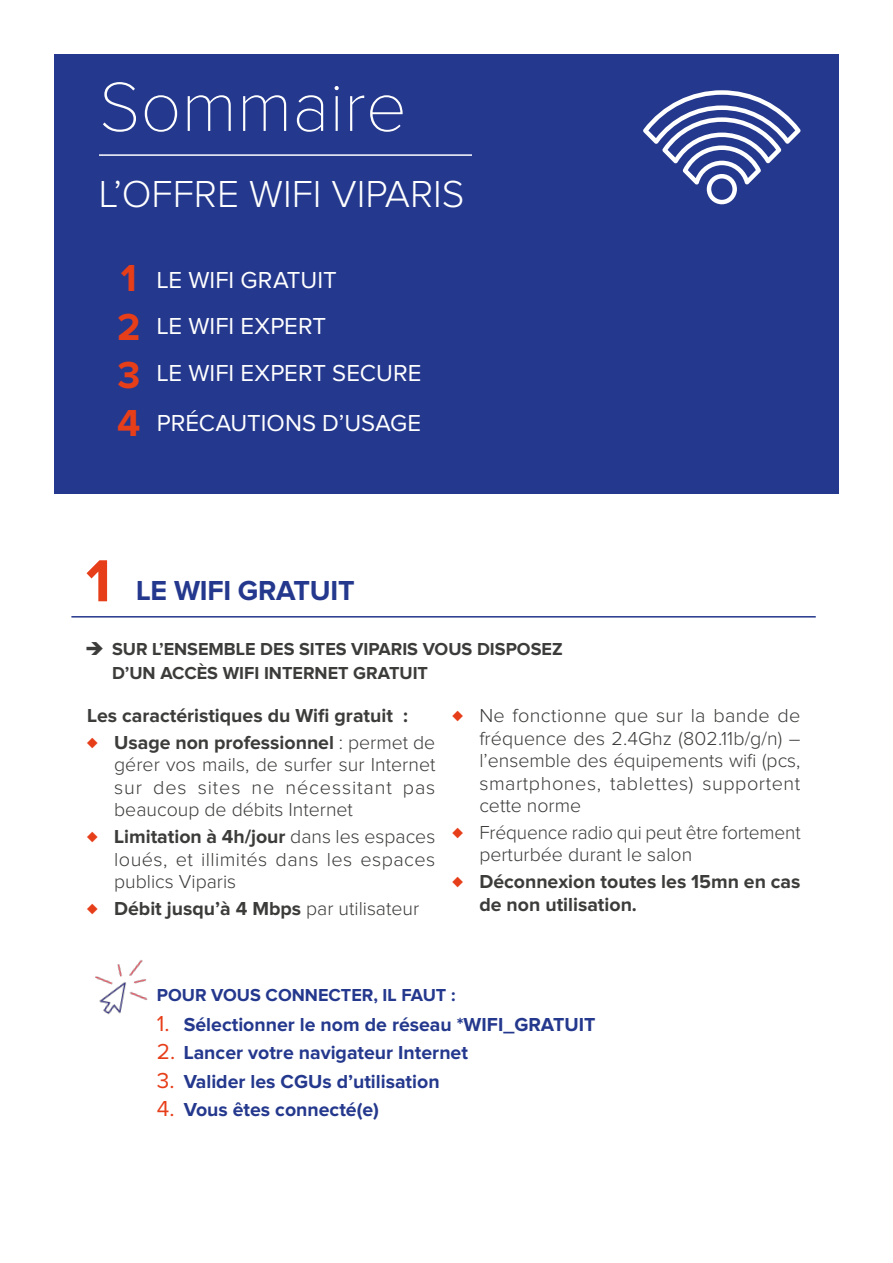
<style>
.page{position:relative;width:893px;height:1263px;background:#fff}
.page>*{position:absolute;margin:0;border:0;box-sizing:border-box;transform-origin:0 0}
.t1{font:100 72px "Proxima Nova W08";color:#fff}
.t2{font:300 39px "Proxima Nova";color:#fff}
.t3{font:700 39px/48.2px "Proxima Nova";color:#e73e1a}
.t4{font:700 28.5px "Proxima Nova";letter-spacing:-.01em;color:#24388d}
.t5{font:24px/46px "Proxima Nova";color:#fff}
.t6{font:300 19.5px/22.5px "Proxima Nova";color:#3c3c3b;text-align:justify}
.t7{font:700 19.5px/26.7px "Proxima Nova";color:#3c3c3b}
.t8{font:700 19.5px "Proxima Nova";color:#24388d}
.t9{font:700 18px/24px "Proxima Nova";color:#3c3c3b}
.t10{font:700 18px "Proxima Nova";color:#24388d}
.s1{font-weight:700;font-size:39px;color:#e73e1a}
.s2{font-size:61.5px;color:#e73e1a}
.s3{font-size:21px;color:#e73e1a}
.s4{font-weight:300}
.s5{font-weight:700;font-size:21px;color:#e73e1a}
.s6{font-weight:700}
.s7{font-weight:400;font-size:22.5px;color:#e73e1a}
</style>
<div class="page">
<div style="left:54px;top:54px;width:785px;height:439px;background:#24388d"></div>
<hr style="left:99px;top:154px;width:373px;height:2px;background:#fff">
<hr style="left:71px;top:616px;width:745px;height:1px;background:#24388d">
<svg style="left:643px;top:90px;width:157px;height:114px"></svg>
<img style="left:95px;top:960px;width:53px;height:55px">
<h1 class="t1" style="left:99px;top:53px;width:309px">Sommaire</h1>
<h2 class="t2" style="left:99px;top:173px;width:367px">L’OFFRE WIFI VIPARIS</h2>
<p class="t5" style="left:117px;top:258px;width:221px"><span class="s1">1</span> LE WIFI GRATUIT<br><span class="s1">2</span> LE WIFI EXPERT</p>
<h2 class="t3" style="left:117px;top:352px;width:25px">3<br>4</h2>
<p class="t5" style="left:157px;top:349px;width:266px;line-height:49.8px">LE WIFI EXPERT SECURE<br>PRÉCAUTIONS D’USAGE</p>
<h3 class="t4" style="left:86px;top:574px;width:270px"><span class="s2">1</span> LE WIFI GRATUIT</h3>
<p class="t9" style="left:112px;top:637px;width:452px">SUR L’ENSEMBLE DES SITES VIPARIS VOUS DISPOSEZ<br>D’UN ACCÈS WIFI INTERNET GRATUIT</p>
<p class="t7" style="left:87px;top:703px;width:350px">Les caractéristiques du Wifi gratuit :<br><span class="s3">♦</span> Usage non professionnel <span class="s4">: permet de</span></p>
<p class="t6" style="left:114px;top:754px;width:323px">gérer vos mails, de surfer sur Internet sur des sites ne nécessitant pas beaucoup de débits Internet</p>
<p class="t6" style="left:114px;top:826px;width:323px;text-indent:-27px"><span class="s5">♦</span> <span class="s6">Limitation à 4h/jour</span> dans les espaces loués, et illimités dans les espaces publics Viparis</p>
<p class="t7" style="left:87px;top:895px;width:334px"><span class="s3">♦</span> Débit jusqu’à 4 Mbps <span class="s4">par utilisateur</span></p>
<p class="t6" style="left:479px;top:705px;width:323px;text-indent:-27px"><span class="s5">♦</span> Ne fonctionne que sur la bande de fréquence des 2.4Ghz (802.11b/g/n) – l’ensemble des équipements wifi (pcs, smartphones, tablettes) supportent cette norme</p>
<p class="t6" style="left:479px;top:821px;width:323px;text-indent:-27px"><span class="s5">♦</span> Fréquence radio qui peut être fortement perturbée durant le salon</p>
<p class="t7" style="left:479px;top:871px;width:323px;line-height:22.5px;text-indent:-27px"><span class="s3">♦</span> Déconnexion toutes les 15mn en cas de non utilisation.</p>
<p class="t10" style="left:157px;top:984px;width:300px">POUR VOUS CONNECTER, IL FAUT :</p>
<p class="t8" style="left:157px;top:1013px;width:440px"><span class="s7">1.</span> Sélectionner le nom de réseau *WIFI_GRATUIT</p>
<p class="t8" style="left:157px;top:1042px;width:313px"><span class="s7">2.</span> Lancer votre navigateur Internet</p>
<p class="t8" style="left:157px;top:1070px;width:284px"><span class="s7">3.</span> Valider les CGUs d’utilisation</p>
<p class="t8" style="left:157px;top:1098px;width:224px"><span class="s7">4.</span> Vous êtes connecté(e)</p>
</div>
